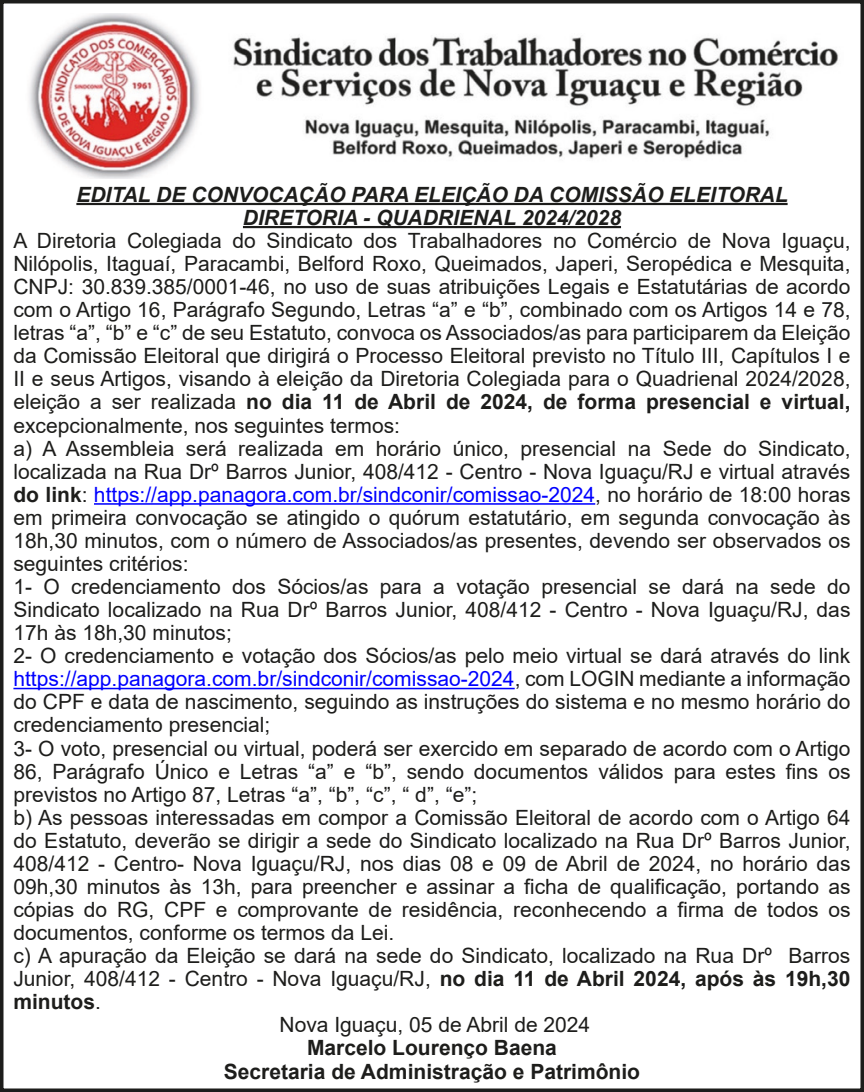
<style>
.page{position:relative;width:864px;height:1092px;background:#fff}
.page>*{position:absolute;margin:0;border:0;box-sizing:border-box;transform-origin:0 0}
.t1{font:21px/23.1px "Arial";color:#1d1d1b;text-align:justify}
.heading_1{font:italic 700 21px "Arial";color:#1d1d1b}
.t2{font:700 21px "Arial";color:#1d1d1b}
.s1{font-weight:700}
.s2{color:#00f}
</style>
<div class="page">
<hr style="left:76px;top:203px;width:711px;height:2px;background:#1d1d1b">
<hr style="left:243px;top:226px;width:377px;height:2px;background:#1d1d1b">
<hr style="left:94px;top:503px;width:501px;height:1px;background:#00f">
<hr style="left:13px;top:687px;width:501px;height:2px;background:#00f">
<img style="left:29px;top:13px;width:810px;height:166px">
<div style="left:0;top:0;width:863px;height:1091px;border:4px solid #1d1d1b"></div>
<p class="heading_1" style="left:76px;top:180px;width:712px">EDITAL DE CONVOCAÇÃO PARA ELEIÇÃO DA COMISSÃO ELEITORAL</p>
<p class="heading_1" style="left:243px;top:203px;width:379px">DIRETORIA - QUADRIENAL 2024/2028</p>
<p class="t1" style="left:13px;top:229px;width:838px">A Diretoria Colegiada do Sindicato dos Trabalhadores no Comércio de Nova Iguaçu, Nilópolis, Itaguaí, Paracambi, Belford Roxo, Queimados, Japeri, Seropédica e Mesquita, CNPJ: 30.839.385/0001-46, no uso de suas atribuições Legais e Estatutárias de acordo com o Artigo 16, Parágrafo Segundo, Letras “a” e “b”, combinado com os Artigos 14 e 78, letras “a”, “b” e “c” de seu Estatuto, convoca os Associados/as para participarem da Eleição da Comissão Eleitoral que dirigirá o Processo Eleitoral previsto no Título III, Capítulos I e II e seus Artigos, visando à eleição da Diretoria Colegiada para o Quadrienal 2024/2028, eleição a ser realizada <span class="s1">no dia 11 de Abril de 2024, de forma presencial e virtual, </span>excepcionalmente, nos seguintes termos:</p>
<p class="t1" style="left:13px;top:436px;width:838px">a) A Assembleia será realizada em horário único, presencial na Sede do Sindicato, localizada na Rua Drº Barros Junior, 408/412 - Centro - Nova Iguaçu/RJ e virtual através <span class="s1">do link</span>: <span class="s2">https://app.panagora.com.br/sindconir/comissao-2024</span>, no horário de 18:00 horas em primeira convocação se atingido o quórum estatutário, em segunda convocação às 18h,30 minutos, com o número de Associados/as presentes, devendo ser observados os seguintes critérios:</p>
<p class="t1" style="left:13px;top:575px;width:838px">1- O credenciamento dos Sócios/as para a votação presencial se dará na sede do Sindicato localizado na Rua Drº Barros Junior, 408/412 - Centro - Nova Iguaçu/RJ, das 17h às 18h,30 minutos;</p>
<p class="t1" style="left:13px;top:644px;width:838px">2- O credenciamento e votação dos Sócios/as pelo meio virtual se dará através do link <span class="s2">https://app.panagora.com.br/sindconir/comissao-2024</span>, com LOGIN mediante a informação do CPF e data de nascimento, seguindo as instruções do sistema e no mesmo horário do credenciamento presencial;</p>
<p class="t1" style="left:13px;top:736px;width:838px">3- O voto, presencial ou virtual, poderá ser exercido em separado de acordo com o Artigo 86, Parágrafo Único e Letras “a” e “b”, sendo documentos válidos para estes fins os previstos no Artigo 87, Letras “a”, “b”, “c”, “ d”, “e”;</p>
<p class="t1" style="left:13px;top:805px;width:838px">b) As pessoas interessadas em compor a Comissão Eleitoral de acordo com o Artigo 64 do Estatuto, deverão se dirigir a sede do Sindicato localizado na Rua Drº Barros Junior, 408/412 - Centro- Nova Iguaçu/RJ, nos dias 08 e 09 de Abril de 2024, no horário das 09h,30 minutos às 13h, para preencher e assinar a ficha de qualificação, portando as cópias do RG, CPF e comprovante de residência, reconhecendo a firma de todos os documentos, conforme os termos da Lei.</p>
<p class="t1" style="left:13px;top:944px;width:838px">c) A apuração da Eleição se dará na sede do Sindicato, localizado na Rua Drº Barros Junior, 408/412 - Centro - Nova Iguaçu/RJ, <span class="s1">no dia 11 de Abril 2024, após às 19h,30 minutos</span>.</p>
<p class="t1" style="left:279px;top:1013px;width:312px">Nova Iguaçu, 05 de Abril de 2024</p>
<p class="t2" style="left:307px;top:1033px;width:251px">Marcelo Lourenço Baena</p>
<p class="t2" style="left:224px;top:1056px;width:417px">Secretaria de Administração e Patrimônio</p>
</div>
